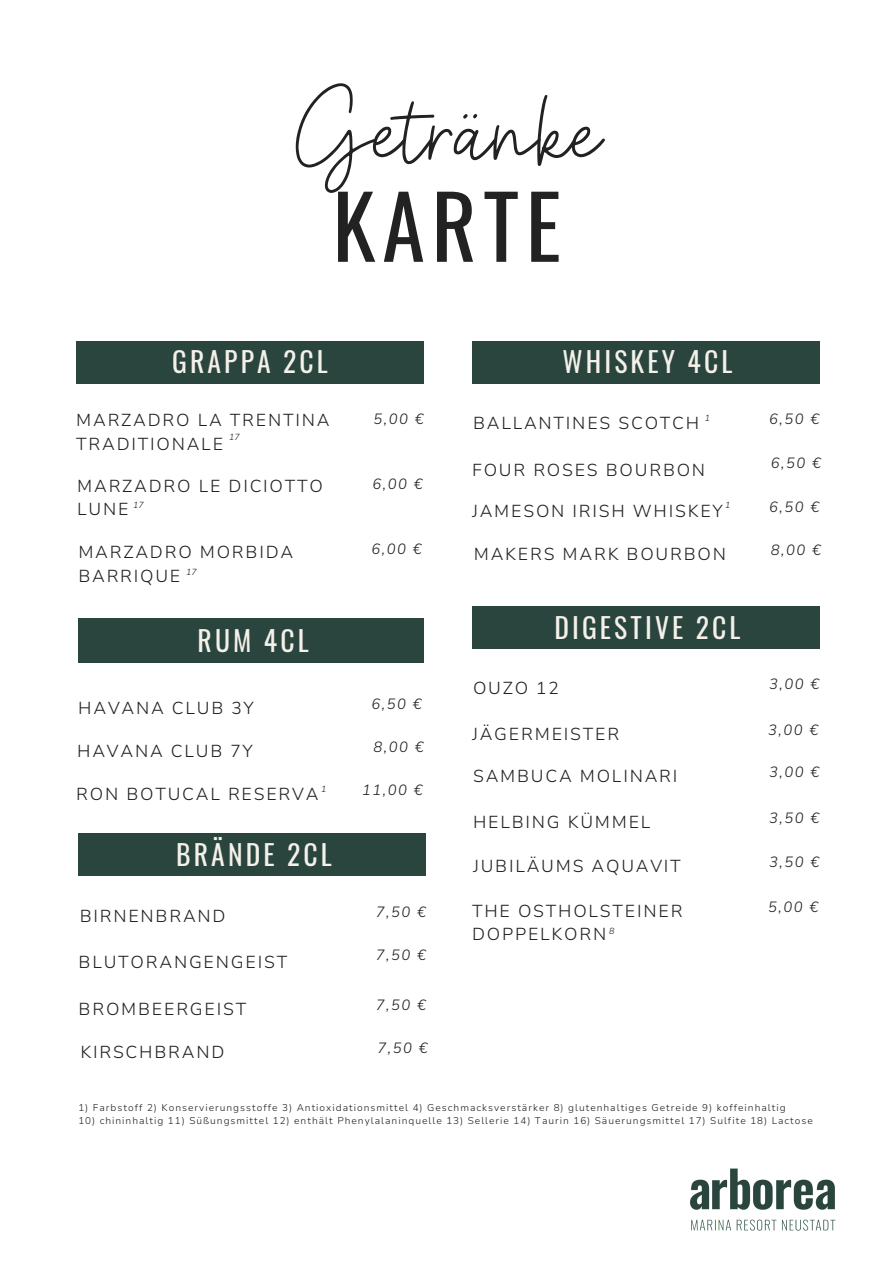
<style>
.page{position:relative;width:894px;height:1264px;background:#fff}
.page>*{position:absolute;margin:0;border:0;box-sizing:border-box;transform-origin:0 0}
.t1{font:90px "Olamitte";color:#222}
.t2{font:86.55px "Oswald";letter-spacing:.08em;color:#222}
.t3{font:27.6px "Oswald";letter-spacing:.11em;color:#f4f0ea}
.t4{font:300 17.25px/23.7px "Nunito Sans 10 pt";letter-spacing:.1em;color:#222}
.t5{font:italic 300 14.85px "Nunito Sans 10 pt";letter-spacing:.1em;color:#222}
.t6{font:300 9.75px "Nunito Sans 10 pt";letter-spacing:.1em;color:#222}
.t7{font:italic 300 8.85px "Nunito Sans 10 pt";color:#222}
</style>
<div class="page">
<div style="left:78px;top:618px;width:345px;height:45px;background:#2a453e"></div>
<div style="left:76px;top:340px;width:347px;height:43px;background:#2a453e"></div>
<div style="left:472px;top:340px;width:347px;height:43px;background:#2a453e"></div>
<div style="left:472px;top:606px;width:347px;height:43px;background:#2a453e"></div>
<img style="left:690px;top:1168px;width:146px;height:63px">
<div style="left:79px;top:833px;width:347px;height:43px;background:#2a453e"></div>
<h1 class="t1" style="left:291px;top:69px;width:312px">Getränke</h1>
<h2 class="t2" style="left:332px;top:158px;width:230px">KARTE</h2>
<h5 class="t3" style="left:172px;top:340px;width:157px">GRAPPA 2CL</h5>
<h4 class="t3" style="left:562px;top:340px;width:171px">WHISKEY 4CL</h4>
<h3 class="t4" style="left:76px;top:408px;width:255px">MARZADRO LA TRENTINA<br>TRADITIONALE</h3>
<h4 class="t4" style="left:77px;top:474px;width:247px">MARZADRO LE DICIOTTO<br>LUNE</h4>
<h4 class="t7" style="left:229px;top:431px;width:12px">17</h4>
<h4 class="t7" style="left:133px;top:499px;width:12px">17</h4>
<p class="t5" style="left:373px;top:409px;width:52px">5,00 €</p>
<h5 class="t5" style="left:372px;top:473px;width:52px">6,00 €</h5>
<h4 class="t4" style="left:78px;top:541px;width:216px">MARZADRO MORBIDA<br>BARRIQUE</h4>
<p class="t5" style="left:371px;top:539px;width:52px">6,00 €</p>
<h3 class="t7" style="left:186px;top:566px;width:12px">17</h3>
<h5 class="t3" style="left:197px;top:619px;width:113px">RUM 4CL</h5>
<h5 class="t4" style="left:78px;top:696px;width:177px">HAVANA CLUB 3Y</h5>
<h3 class="t5" style="left:371px;top:693px;width:52px">6,50 €</h3>
<h4 class="t4" style="left:77px;top:739px;width:177px">HAVANA CLUB 7Y</h4>
<h5 class="t5" style="left:373px;top:737px;width:52px">8,00 €</h5>
<h4 class="t4" style="left:76px;top:782px;width:244px">RON BOTUCAL RESERVA</h4>
<h5 class="t5" style="left:362px;top:780px;width:62px">11,00 €</h5>
<h5 class="t7" style="left:321px;top:783px;width:7px">1</h5>
<h5 class="t3" style="left:176px;top:833px;width:157px">BRÄNDE 2CL</h5>
<h5 class="t4" style="left:80px;top:904px;width:147px">BIRNENBRAND</h5>
<h4 class="t5" style="left:375px;top:901px;width:52px">7,50 €</h4>
<h4 class="t4" style="left:79px;top:950px;width:210px">BLUTORANGENGEIST</h4>
<p class="t5" style="left:375px;top:945px;width:52px">7,50 €</p>
<h5 class="t4" style="left:79px;top:997px;width:169px">BROMBEERGEIST</h5>
<p class="t5" style="left:375px;top:994px;width:52px">7,50 €</p>
<p class="t4" style="left:80px;top:1040px;width:145px">KIRSCHBRAND</p>
<p class="t5" style="left:377px;top:1038px;width:52px">7,50 €</p>
<h4 class="t4" style="left:473px;top:411px;width:227px">BALLANTINES SCOTCH</h4>
<p class="t5" style="left:768px;top:409px;width:52px">6,50 €</p>
<h4 class="t7" style="left:704px;top:412px;width:7px">1</h4>
<h5 class="t4" style="left:472px;top:459px;width:234px">FOUR ROSES BOURBON</h5>
<h4 class="t5" style="left:770px;top:453px;width:52px">6,50 €</h4>
<h5 class="t4" style="left:472px;top:499px;width:252px">JAMESON IRISH WHISKEY</h5>
<h3 class="t5" style="left:768px;top:496px;width:52px">6,50 €</h3>
<h4 class="t4" style="left:473px;top:542px;width:253px">MAKERS MARK BOURBON</h4>
<h5 class="t5" style="left:770px;top:539px;width:52px">8,00 €</h5>
<p class="t7" style="left:725px;top:499px;width:7px">1</p>
<h5 class="t3" style="left:554px;top:605px;width:187px">DIGESTIVE 2CL</h5>
<h4 class="t4" style="left:473px;top:677px;width:87px">OUZO 12</h4>
<h5 class="t5" style="left:768px;top:674px;width:52px">3,00 €</h5>
<h5 class="t4" style="left:472px;top:722px;width:149px">JÄGERMEISTER</h5>
<p class="t5" style="left:767px;top:720px;width:52px">3,00 €</p>
<h4 class="t4" style="left:473px;top:764px;width:206px">SAMBUCA MOLINARI</h4>
<h4 class="t5" style="left:768px;top:762px;width:52px">3,00 €</h4>
<h5 class="t4" style="left:473px;top:810px;width:179px">HELBING KÜMMEL</h5>
<h3 class="t5" style="left:768px;top:807px;width:52px">3,50 €</h3>
<h4 class="t4" style="left:473px;top:854px;width:209px">JUBILÄUMS AQUAVIT</h4>
<h5 class="t5" style="left:768px;top:852px;width:52px">3,50 €</h5>
<h4 class="t4" style="left:472px;top:899px;width:212px">THE OSTHOLSTEINER<br>DOPPELKORN</h4>
<h5 class="t5" style="left:767px;top:896px;width:52px">5,00 €</h5>
<h4 class="t7" style="left:609px;top:925px;width:7px">8</h4>
<h5 class="t6" style="left:78px;top:1101px;width:708px">1) Farbstoff 2) Konservierungsstoffe 3) Antioxidationsmittel 4) Geschmacksverstärker 8) glutenhaltiges Getreide 9) koffeinhaltig</h5>
<p class="t6" style="left:78px;top:1114px;width:736px">10) chininhaltig 11) Süßungsmittel 12) enthält Phenylalaninquelle 13) Sellerie 14) Taurin 16) Säuerungsmittel 17) Sulfite 18) Lactose</p>
</div>
